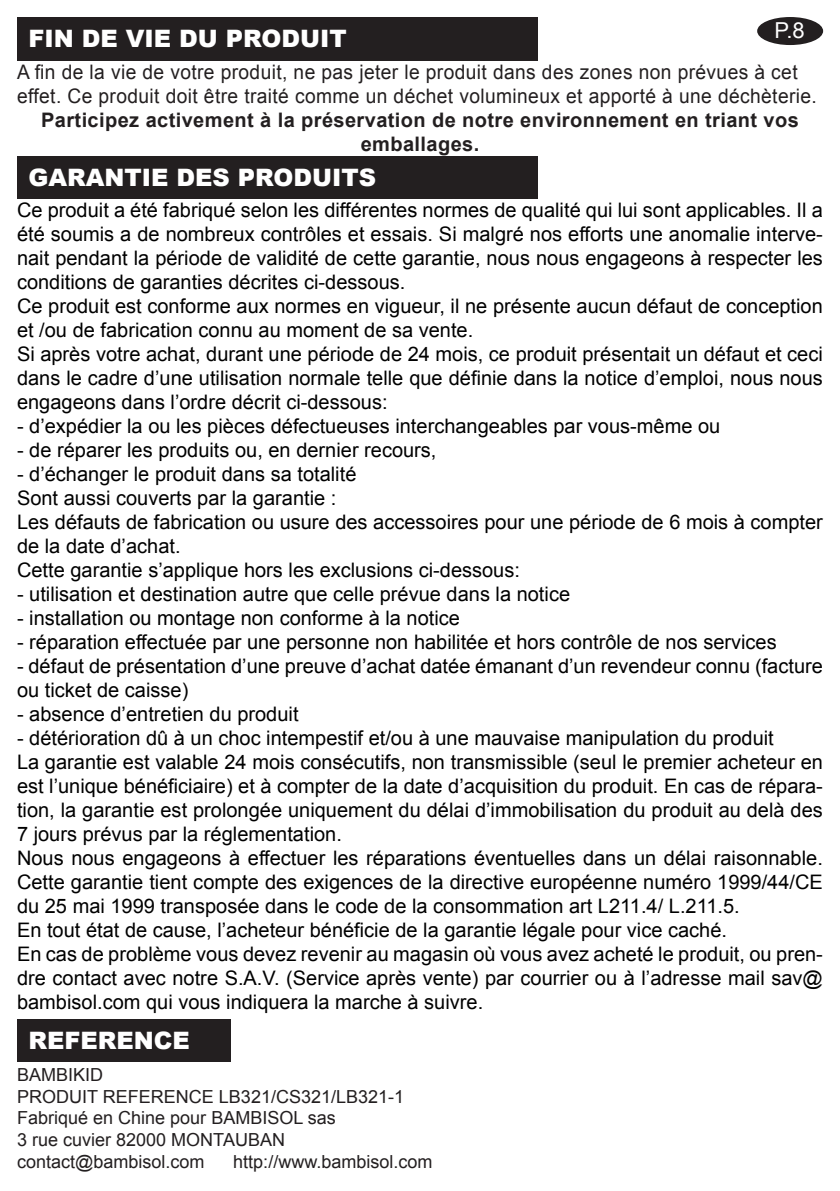
<style>
.page{position:relative;width:840px;height:1191px;background:#fff}
.page>*{position:absolute;margin:0;border:0;box-sizing:border-box;transform-origin:0 0}
.t1{font:900 24px "Arial";color:#fff}
.t2{font:22px "Arial";color:#fff}
.t3{font:20px/24px "Arial";color:#000;text-align:justify}
.t4{font:20px/24px "Arial";letter-spacing:.02em;color:#231f20;scale:.96 1}
.t5{font:700 20px/24px "Arial";letter-spacing:.02em;color:#231f20;text-align:center}
.t6{font:18px "Arial";color:#231f20}
</style>
<div class="page">
<div style="left:756px;top:17px;width:66px;height:28px;background:#231f20;border-radius:50%"></div>
<div style="left:17px;top:17px;width:520px;height:43px;background:#231f20"></div>
<div style="left:17px;top:156px;width:520px;height:42px;background:#231f20"></div>
<div style="left:17px;top:1019px;width:214px;height:43px;background:#231f20"></div>
<p class="t1" style="left:28px;top:24px;width:320px">FIN DE VIE DU PRODUIT</p>
<p class="t2" style="left:774px;top:16px;width:32px">P.8</p>
<p class="t4" style="left:17px;top:60px;width:834px">A fin de la vie de votre produit, ne pas jeter le produit dans des zones non prévues à cet effet. Ce produit doit être traité comme un déchet volumineux et apporté à une déchèterie.</p>
<p class="t5" style="left:41px;top:108px;width:758px">Participez activement à la préservation de notre environnement en triant vos emballages.</p>
<p class="t1" style="left:28px;top:162px;width:349px">GARANTIE DES PRODUITS</p>
<p class="t3" style="left:17px;top:198px;width:807px">Ce produit a été fabriqué selon les différentes normes de qualité qui lui sont applicables. Il a été soumis a de nombreux contrôles et essais. Si malgré nos efforts une anomalie interve&shy;nait pendant la période de validité de cette garantie, nous nous engageons à respecter les conditions de garanties décrites ci-dessous.</p>
<p class="t3" style="left:17px;top:294px;width:806px">Ce produit est conforme aux normes en vigueur, il ne présente aucun défaut de conception et /ou de fabrication connu au moment de sa vente.</p>
<p class="t3" style="left:17px;top:342px;width:806px">Si après votre achat, durant une période de 24 mois, ce produit présentait un défaut et ceci dans le cadre d’une utilisation normale telle que définie dans la notice d’emploi, nous nous engageons dans l’ordre décrit ci-dessous:</p>
<p class="t3" style="left:17px;top:414px;width:704px">- d’expédier la ou les pièces défectueuses interchangeables par vous-même ou</p>
<p class="t3" style="left:17px;top:438px;width:421px">- de réparer les produits ou, en dernier recours,</p>
<p class="t3" style="left:17px;top:462px;width:341px">- d’échanger le produit dans sa totalité</p>
<p class="t3" style="left:17px;top:486px;width:321px">Sont aussi couverts par la garantie :</p>
<p class="t3" style="left:17px;top:510px;width:806px">Les défauts de fabrication ou usure des accessoires pour une période de 6 mois à compter de la date d’achat.</p>
<p class="t3" style="left:17px;top:558px;width:504px">Cette garantie s’applique hors les exclusions ci-dessous:</p>
<p class="t3" style="left:17px;top:582px;width:554px">- utilisation et destination autre que celle prévue dans la notice</p>
<p class="t3" style="left:17px;top:606px;width:444px">- installation ou montage non conforme à la notice</p>
<p class="t3" style="left:17px;top:630px;width:760px">- réparation effectuée par une personne non habilitée et hors contrôle de nos services</p>
<p class="t3" style="left:17px;top:654px;width:807px">- défaut de présentation d’une preuve d’achat datée émanant d’un revendeur connu (facture ou ticket de caisse)</p>
<p class="t3" style="left:17px;top:702px;width:283px">- absence d’entretien du produit</p>
<p class="t3" style="left:17px;top:726px;width:757px">- détérioration dû à un choc intempestif et/ou à une mauvaise manipulation du produit</p>
<p class="t3" style="left:17px;top:750px;width:807px">La garantie est valable 24 mois consécutifs, non transmissible (seul le premier acheteur en est l’unique bénéficiaire) et à compter de la date d’acquisition du produit. En cas de répara&shy;tion, la garantie est prolongée uniquement du délai d’immobilisation du produit au delà des 7 jours prévus par la réglementation.</p>
<p class="t3" style="left:17px;top:846px;width:807px">Nous nous engageons à effectuer les réparations éventuelles dans un délai raisonnable.<br>Cette garantie tient compte des exigences de la directive européenne numéro 1999/44/CE du 25 mai 1999 transposée dans le code de la consommation art L211.4/ L.211.5.</p>
<p class="t3" style="left:17px;top:918px;width:711px">En tout état de cause, l’acheteur bénéficie de la garantie légale pour vice caché.</p>
<p class="t3" style="left:17px;top:942px;width:807px">En cas de problème vous devez revenir au magasin où vous avez acheté le produit, ou pren&shy;dre contact avec notre S.A.V. (Service après vente) par courrier ou à l’adresse mail sav@ bambisol.com qui vous indiquera la marche à suivre.</p>
<p class="t1" style="left:28px;top:1025px;width:163px">REFERENCE</p>
<p class="t6" style="left:17px;top:1063px;width:88px">BAMBIKID</p>
<p class="t6" style="left:17px;top:1084px;width:388px">PRODUIT REFERENCE LB321/CS321/LB321-1</p>
<p class="t6" style="left:17px;top:1106px;width:320px">Fabriqué en Chine pour BAMBISOL sas</p>
<p class="t6" style="left:17px;top:1128px;width:269px">3 rue cuvier 82000 MONTAUBAN</p>
<p class="t6" style="left:17px;top:1149px;width:189px">contact@bambisol.com</p>
<p class="t6" style="left:233px;top:1149px;width:201px">http://www.bambisol.com</p>
</div>
